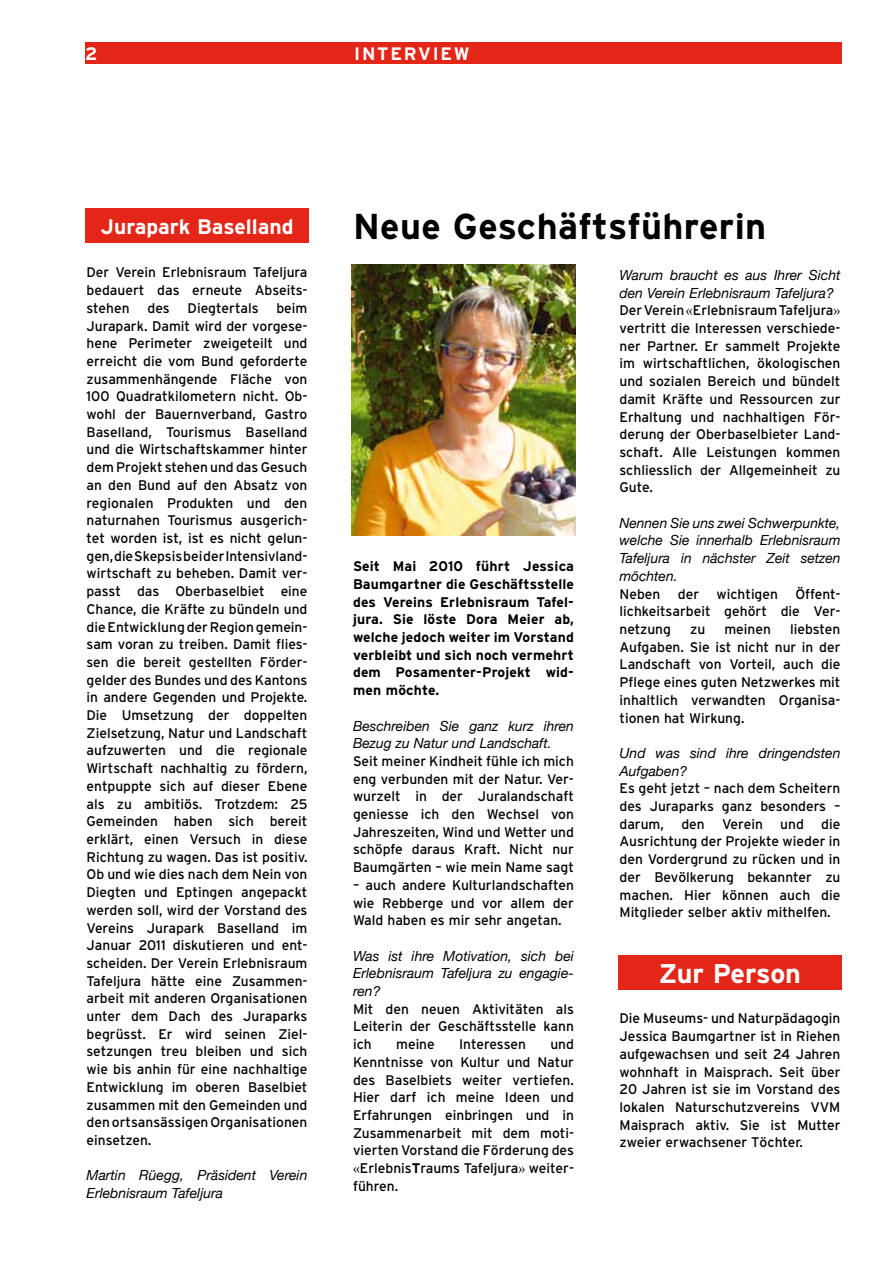
<style>
.page{position:relative;width:893px;height:1263px;background:#fff}
.page>*{position:absolute;margin:0;border:0;box-sizing:border-box;transform-origin:0 0}
.t1{font:700 36px "Interstate";letter-spacing:.01em;color:#000}
.t2{font:700 27px "Interstate";letter-spacing:-.01em;color:#fff}
.t3{font:700 21px "Interstate";color:#fff}
.t4{font:700 18px "Interstate";color:#fff}
.t5{font:13.95px/17.7px "Interstate";color:#000;text-align:justify}
.t6{font:italic 13.95px/17.7px "Helvetica Neue";color:#000}
.t7{font:700 13.95px/17.7px "Interstate";letter-spacing:.01em;color:#000;text-align:justify}
.s1{font-family:"Times New Roman"}
.s2{font-weight:700}
</style>
<div class="page">
<div style="left:85px;top:43px;width:757px;height:21px;background:#e42618"></div>
<div style="left:85px;top:209px;width:224px;height:34px;background:#e42618"></div>
<img style="left:351px;top:265px;width:224px;height:270px">
<div style="left:618px;top:955px;width:224px;height:34px;background:#e42618"></div>
<p class="t4" style="left:85px;top:43px;width:14px">2</p>
<p class="t4" style="left:354px;top:43px;width:13px">intervie</p>
<p class="t4" style="left:454px;top:43px;width:17px">w</p>
<h3 class="t3" style="left:101px;top:214px;width:194px">Jurapark Baselland</h3>
<h1 class="t1" style="left:353px;top:204px;width:415px">Neue Geschäftsführerin</h1>
<p class="t5" style="left:87px;top:264px;width:222px">Der Verein Erlebnisraum Tafeljura bedauert das erneute Abseits&shy;stehen</p>
<p class="t6" style="left:619px;top:266px;width:222px">Warum braucht es aus Ihrer Sicht den Verein Erlebnisraum Tafeljura?</p>
<p class="t5" style="left:619px;top:301px;width:222px">Der Verein <span class="s1">«</span>Erlebnisraum Tafeljura<span class="s1">» </span>vertritt die Interessen verschiede&shy;ner Partner. Er sammelt Projekte im wirtschaftlichen, ökologischen und sozialen Bereich und bündelt damit Kräfte und Ressourcen zur Erhaltung und nachhaltigen För&shy;derung der Oberbaselbieter Land&shy;schaft. Alle Leistungen kommen schliesslich der Allgemeinheit zu Gute.</p>
<p class="t6" style="left:619px;top:514px;width:222px;text-align:justify">Nennen Sie uns zwei Schwerpunkte, welche Sie innerhalb Erlebnisraum Tafeljura in nächster Zeit setzen möchten.</p>
<p class="t5" style="left:619px;top:585px;width:222px">Neben der wichtigen Öffent&shy;lichkeitsarbeit gehört die Ver&shy;netzung</p>
<p class="t5" style="left:87px;top:299px;width:222px;text-indent:190px">beim Jurapark. Damit wird der vorgese&shy;hene Perimeter zweigeteilt und erreicht die vom Bund geforderte zusammenhängende Fläche von 100 Quadratkilometern nicht. Ob&shy;wohl der Bauernverband, Gastro Baselland, Tourismus Baselland und die Wirtschaftskammer hinter dem Projekt stehen und das Gesuch an den Bund auf den Absatz von regionalen Produkten und den naturnahen Tourismus ausgerich&shy;tet worden ist, ist es nicht gelun&shy;gen, die Skepsis bei der Intensivland&shy;wirtschaft zu beheben. Damit ver&shy;passt das Oberbaselbiet eine Chance, die Kräfte zu bündeln und die Entwicklung der Region gemein&shy;sam voran zu treiben. Damit flies&shy;sen die bereit gestellten Förder&shy;gelder des Bundes und des Kantons in andere Gegenden und Projekte.<br>Die Umsetzung der doppelten Zielsetzung, Natur und Landschaft aufzuwerten und die regionale Wirtschaft nachhaltig zu fördern, entpuppte sich auf dieser Ebene als zu ambitiös. Trotzdem: 25<br>Gemeinden haben sich bereit erklärt, einen Versuch in diese Richtung zu wagen. Das ist positiv.<br>Ob und wie dies nach dem Nein von Diegten und Eptingen angepackt werden soll, wird der Vorstand des Vereins Jurapark Baselland im Januar 2011 diskutieren und ent&shy;scheiden. Der Verein Erlebnisraum Tafeljura hätte eine Zusammen&shy;arbeit mit anderen Organisationen unter dem Dach des Juraparks begrüsst. Er wird seinen Ziel&shy;setzungen treu bleiben und sich wie bis anhin für eine nachhaltige Entwicklung im oberen Baselbiet zusammen mit den Gemeinden und den ortsansässigen Organisationen einsetzen.</p>
<p class="t6" style="left:87px;top:1166px;width:222px">Martin Rüegg, Präsident Verein<br>Erlebnisraum Tafeljura</p>
<p class="t5" style="left:147px;top:299px;width:24px">des</p>
<p class="t5" style="left:188px;top:299px;width:72px">Diegtertals</p>
<p class="t7" style="left:353px;top:557px;width:222px">Seit Mai 2010 führt Jessica Baumgartner die Geschäftsstelle des Vereins Erlebnisraum Tafel&shy;jura. Sie löste Dora Meier ab, welche jedoch weiter im Vorstand verbleibt und sich noch vermehrt dem Posamenter-Projekt wid&shy;men möchte.</p>
<p class="t6" style="left:353px;top:716px;width:222px">Beschreiben Sie ganz kurz ihren<br>Bezug zu Natur und Landschaft.</p>
<p class="t5" style="left:353px;top:752px;width:222px">Seit meiner Kindheit fühle ich mich eng verbunden mit der Natur. Ver&shy;wurzelt in der Juralandschaft geniesse ich den Wechsel von Jahreszeiten, Wind und Wetter und schöpfe daraus Kraft. Nicht nur Baumgärten – wie mein Name sagt</p>
<p class="t5" style="left:353px;top:876px;width:222px">– auch andere Kulturlandschaften wie Rebberge und vor allem der Wald haben es mir sehr angetan.</p>
<p class="t6" style="left:353px;top:946px;width:222px;text-align:justify">Was ist ihre Motivation, sich bei Erlebnisraum Tafeljura zu engagie&shy;ren?</p>
<p class="t5" style="left:353px;top:1000px;width:222px">Mit den neuen Aktivitäten als Leiterin der Geschäftsstelle kann ich</p>
<p class="t5" style="left:619px;top:620px;width:222px;text-indent:171px">liebsten Aufgaben. Sie ist nicht nur in der Landschaft von Vorteil, auch die Pflege eines guten Netzwerkes mit inhaltlich verwandten Organisa&shy;tionen hat Wirkung.</p>
<p class="t6" style="left:619px;top:744px;width:222px">Und was sind ihre dringendsten<br>Aufgaben?</p>
<p class="t5" style="left:619px;top:779px;width:222px">Es geht jetzt – nach dem Scheitern des Juraparks ganz besonders – darum, den Verein und die Ausrichtung der Projekte wieder in den Vordergrund zu rücken und in der Bevölkerung bekannter zu machen. Hier können auch die Mitglieder selber aktiv mithelfen.</p>
<p class="t5" style="left:690px;top:620px;width:17px">zu</p>
<p class="t5" style="left:724px;top:620px;width:48px">meinen</p>
<h2 class="t2" style="left:659px;top:957px;width:144px">Zur Person</h2>
<p class="t5" style="left:619px;top:1009px;width:222px">Die Museums- und Naturpädagogin Jessica Baumgartner ist in Riehen aufgewachsen und seit 24 Jahren wohnhaft in Maisprach. Seit über 20 Jahren ist sie im Vorstand des lokalen Naturschutzvereins VVM Maisprach aktiv. Sie ist Mutter zweier erwachsener Töchter.</p>
<p class="t5" style="left:353px;top:1035px;width:222px;text-indent:197px">und Kenntnisse von Kultur und Natur des Baselbiets weiter vertiefen.<br>Hier darf ich meine Ideen und Erfahrungen einbringen und in Zusammenarbeit mit dem moti&shy;vierten Vorstand die Förderung des <span class="s1">«</span>Erlebnis<span class="s2">T</span>raums Tafeljura<span class="s1">»</span> weiter&shy;führen.</p>
<p class="t5" style="left:396px;top:1035px;width:40px">meine</p>
<p class="t5" style="left:459px;top:1035px;width:68px">Interessen</p>
</div>
